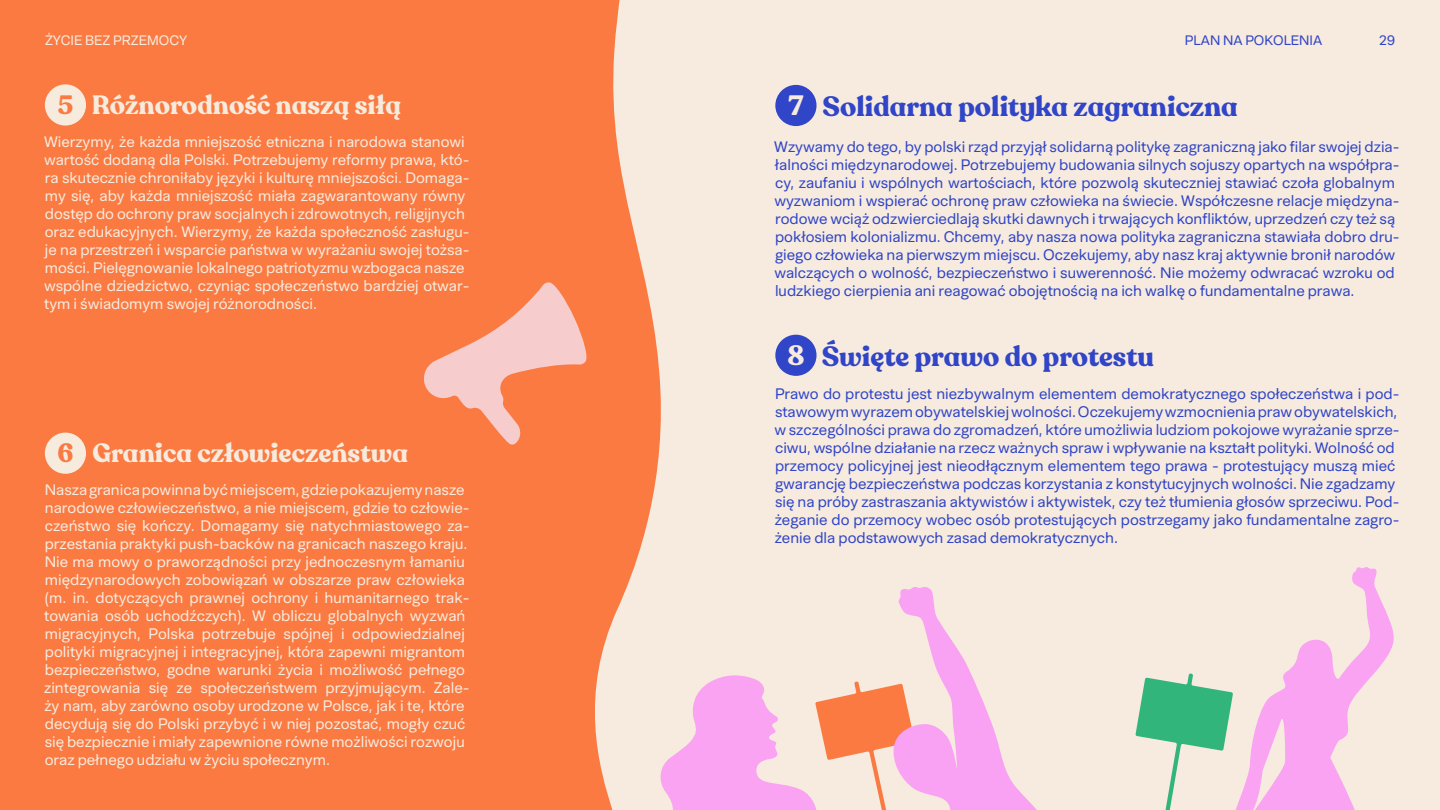
<style>
.page{position:relative;width:1440px;height:810px;background:#f7ebdf}
.page>*{position:absolute;margin:0;border:0;box-sizing:border-box;transform-origin:0 0}
.t1{font:700 27.75px "Recoleta Alt";color:#3045c7}
.t2{font:700 27.75px "Recoleta Alt";color:#f7ebdf}
.t3{font:700 26.25px "Recoleta Alt";color:#f7ebde}
.t4{font:700 26.25px "Recoleta Alt";color:#f97b43}
.t5{font:100 15px/18px "Abacaxi Latin VF";color:#3045c7}
.t6{font:100 15px/18px "Abacaxi Latin VF";color:#f7ebde}
.t7{font:100 13.5px "Abacaxi Latin VF";color:#f7ebdf}
.t8{font:100 13.5px "Abacaxi Latin VF";color:#3145c6}
.t9{font:100 13.5px "Abacaxi Latin VF";color:#3045c7}
</style>
<div class="page">
<div style="left:0;top:0;width:661px;height:810px;background:#fa7a42"></div>
<svg style="left:1135px;top:567px;width:259px;height:243px"></svg>
<svg style="left:655px;top:587px;width:382px;height:223px"></svg>
<svg style="left:422px;top:282px;width:167px;height:164px"></svg>
<div style="left:775px;top:85px;width:42px;height:41px;background:#3045c7;border-radius:50%"></div>
<div style="left:775px;top:335px;width:42px;height:41px;background:#3045c7;border-radius:50%"></div>
<div style="left:45px;top:84px;width:41px;height:42px;background:#f7ebde;border-radius:50%"></div>
<div style="left:45px;top:433px;width:41px;height:41px;background:#f7ebde;border-radius:50%"></div>
<p class="t7" style="left:45px;top:33px;width:144px">ŻYCIE BEZ PRZEMOCY</p>
<h2 class="t3" style="left:92px;top:88px;width:311px">Różnorodność naszą siłą</h2>
<p class="t6" style="left:44px;top:133px;width:427px">Wierzymy, że każda mniejszość etniczna i narodowa stanowi wartość dodaną dla Polski. Potrzebujemy reformy prawa, któ&shy;ra skutecznie chroniłaby języki i kulturę mniejszości. Domaga&shy;my się, aby każda mniejszość miała zagwarantowany równy dostęp do ochrony praw socjalnych i zdrowotnych, religijnych oraz edukacyjnych. Wierzymy, że każda społeczność zasługu&shy;je na przestrzeń i wsparcie państwa w wyrażaniu swojej tożsa&shy;mości. Pielęgnowanie lokalnego patriotyzmu wzbogaca nasze wspólne dziedzictwo, czyniąc społeczeństwo bardziej otwar&shy;tym i świadomym swojej różnorodności.</p>
<h2 class="t4" style="left:58px;top:88px;width:17px">5</h2>
<h2 class="t3" style="left:92px;top:436px;width:317px">Granica człowieczeństwa</h2>
<p class="t6" style="left:44px;top:481px;width:427px">Nasza granica powinna być miejscem, gdzie pokazujemy nasze narodowe człowieczeństwo, a nie miejscem, gdzie to człowie&shy;czeństwo się kończy. Domagamy się natychmiastowego za&shy;przestania praktyki push-backów na granicach naszego kraju.<br>Nie ma mowy o praworządności przy jednoczesnym łamaniu międzynarodowych zobowiązań w obszarze praw człowieka (m. in. dotyczących prawnej ochrony i humanitarnego trak&shy;towania osób uchodźczych). W obliczu globalnych wyzwań migracyjnych, Polska potrzebuje spójnej i odpowiedzialnej polityki migracyjnej i integracyjnej, która zapewni migrantom bezpieczeństwo, godne warunki życia i możliwość pełnego zintegrowania się ze społeczeństwem przyjmującym. Zale&shy;ży nam, aby zarówno osoby urodzone w Polsce, jak i te, które decydują się do Polski przybyć i w niej pozostać, mogły czuć się bezpiecznie i miały zapewnione równe możliwości rozwoju oraz pełnego udziału w życiu społecznym.</p>
<h2 class="t4" style="left:57px;top:436px;width:18px">6</h2>
<p class="t8" style="left:1185px;top:33px;width:139px">PLAN NA POKOLENIA</p>
<p class="t9" style="left:1379px;top:33px;width:17px">29</p>
<h1 class="t1" style="left:823px;top:89px;width:417px">Solidarna polityka zagraniczna</h1>
<p class="t5" style="left:774px;top:138px;width:627px">Wzywamy do tego, by polski rząd przyjął solidarną politykę zagraniczną jako filar swojej dzia&shy;łalności międzynarodowej. Potrzebujemy budowania silnych sojuszy opartych na współpra&shy;cy, zaufaniu i wspólnych wartościach, które pozwolą skuteczniej stawiać czoła globalnym wyzwaniom i wspierać ochronę praw człowieka na świecie. Współczesne relacje międzyna&shy;rodowe wciąż odzwierciedlają skutki dawnych i trwających konfliktów, uprzedzeń czy też są pokłosiem kolonializmu. Chcemy, aby nasza nowa polityka zagraniczna stawiała dobro dru&shy;giego człowieka na pierwszym miejscu. Oczekujemy, aby nasz kraj aktywnie bronił narodów walczących o wolność, bezpieczeństwo i suwerenność. Nie możemy odwracać wzroku od ludzkiego cierpienia ani reagować obojętnością na ich walkę o fundamentalne prawa.</p>
<h1 class="t1" style="left:822px;top:339px;width:334px">Święte prawo do protestu</h1>
<p class="t5" style="left:774px;top:385px;width:627px">Prawo do protestu jest niezbywalnym elementem demokratycznego społeczeństwa i pod&shy;stawowym wyrazem obywatelskiej wolności. Oczekujemy wzmocnienia praw obywatelskich, w szczególności prawa do zgromadzeń, które umożliwia ludziom pokojowe wyrażanie sprze&shy;ciwu, wspólne działanie na rzecz ważnych spraw i wpływanie na kształt polityki. Wolność od przemocy policyjnej jest nieodłącznym elementem tego prawa - protestujący muszą mieć gwarancję bezpieczeństwa podczas korzystania z konstytucyjnych wolności. Nie zgadzamy się na próby zastraszania aktywistów i aktywistek, czy też tłumienia głosów sprzeciwu. Pod&shy;żeganie do przemocy wobec osób protestujących postrzegamy jako fundamentalne zagro&shy;żenie dla podstawowych zasad demokratycznych.</p>
<h1 class="t2" style="left:788px;top:88px;width:17px">7</h1>
<h1 class="t2" style="left:787px;top:338px;width:19px">8</h1>
</div>
